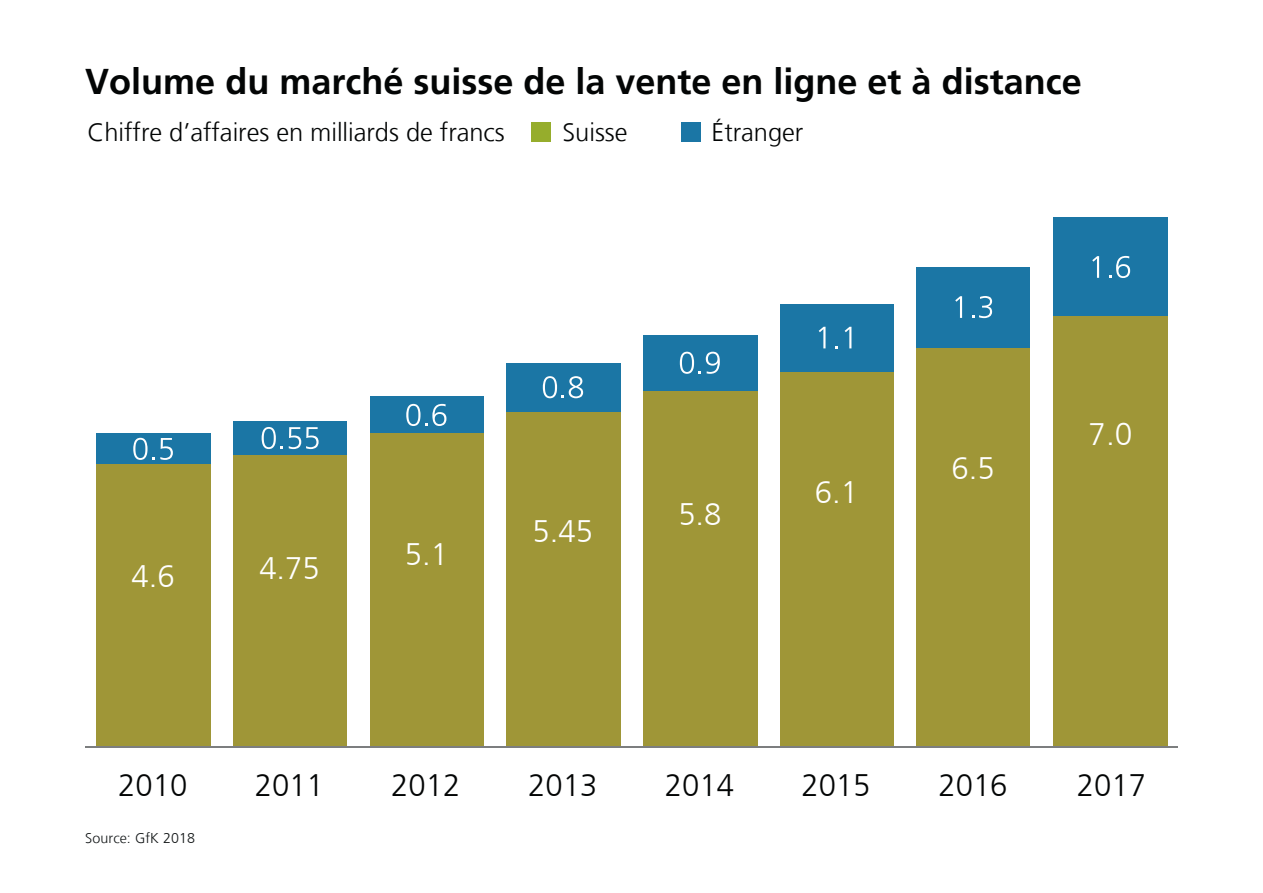
<style>
.page{position:relative;width:1263px;height:893px;background:#fff}
.page>*{position:absolute;margin:0;border:0;box-sizing:border-box;transform-origin:0 0}
.t1{font:700 36px "Frutiger";color:#030505}
.t2{font:300 31.65px "Frutiger";color:#fff}
.t3{font:300 31.05px "Frutiger";color:#030505}
.t4{font:300 31.05px "Frutiger";color:#fff}
.t5{font:300 25.5px "Frutiger";color:#030505}
.t6{font:300 14.25px "Frutiger";letter-spacing:.005em;color:#121617}
.s1{font-size:31.05px}
</style>
<div class="page">
<div style="left:681px;top:122px;width:19px;height:20px;background:#1b76a5"></div>
<div style="left:532px;top:122px;width:19px;height:20px;background:#96ad2c"></div>
<div style="left:1053px;top:316px;width:114px;height:432px;background:#9f9637"></div>
<div style="left:916px;top:347px;width:114px;height:401px;background:#9f9637"></div>
<div style="left:780px;top:371px;width:114px;height:377px;background:#9f9637"></div>
<div style="left:643px;top:390px;width:114px;height:358px;background:#9f9637"></div>
<div style="left:506px;top:411px;width:114px;height:337px;background:#9f9637"></div>
<div style="left:370px;top:433px;width:113px;height:315px;background:#9f9637"></div>
<div style="left:233px;top:455px;width:114px;height:293px;background:#9f9637"></div>
<div style="left:96px;top:464px;width:114px;height:284px;background:#9f9637"></div>
<hr style="left:85px;top:746px;width:1093px;height:2px;background:#7c7e7f">
<div style="left:96px;top:433px;width:114px;height:31px;background:#1b76a5"></div>
<svg style="left:133px;top:438px;width:40px;height:22px"></svg>
<div style="left:233px;top:421px;width:114px;height:34px;background:#1b76a5"></div>
<svg style="left:262px;top:427px;width:21px;height:22px"></svg>
<svg style="left:289px;top:427px;width:30px;height:22px"></svg>
<div style="left:370px;top:397px;width:113px;height:36px;background:#1b76a5"></div>
<svg style="left:406px;top:404px;width:40px;height:22px"></svg>
<div style="left:506px;top:363px;width:114px;height:49px;background:#1b76a5"></div>
<svg style="left:543px;top:376px;width:40px;height:22px"></svg>
<div style="left:643px;top:335px;width:114px;height:55px;background:#1b76a5"></div>
<svg style="left:680px;top:352px;width:40px;height:22px"></svg>
<div style="left:780px;top:304px;width:114px;height:67px;background:#1b76a5"></div>
<svg style="left:819px;top:327px;width:6px;height:21px"></svg>
<svg style="left:845px;top:327px;width:6px;height:21px"></svg>
<div style="left:916px;top:267px;width:114px;height:80px;background:#1b76a5"></div>
<svg style="left:955px;top:296px;width:7px;height:22px"></svg>
<svg style="left:972px;top:296px;width:20px;height:22px"></svg>
<div style="left:1053px;top:218px;width:114px;height:98px;background:#1b76a5"></div>
<svg style="left:1092px;top:256px;width:7px;height:22px"></svg>
<svg style="left:1109px;top:256px;width:21px;height:22px"></svg>
<h1 class="t1" style="left:85px;top:60px;width:998px">Volume du marché suisse de la vente en ligne et à distance</h1>
<p class="t5" style="left:87px;top:117px;width:419px">Chiffre d’affaires en milliards de francs</p>
<p class="t5" style="left:563px;top:117px;width:66px">Suisse</p>
<p class="t5" style="left:712px;top:117px;width:93px">Étranger</p>
<p class="t4" style="left:132px;top:558px;width:45px">4.6</p>
<p class="t4" style="left:259px;top:550px;width:62px">4.75</p>
<p class="t4" style="left:405px;top:536px;width:45px">5.1</p>
<p class="t4" style="left:532px;top:513px;width:62px">5.45</p>
<p class="t4" style="left:678px;top:496px;width:45px">5.8</p>
<p class="t4" style="left:815px;top:474px;width:45px">6.1</p>
<p class="t4" style="left:951px;top:450px;width:45px">6.5</p>
<p class="t2" style="left:1088px;top:415px;width:46px"><span class="s1">7</span>.0</p>
<p class="t3" style="left:118px;top:767px;width:71px">2010</p>
<p class="t3" style="left:255px;top:767px;width:71px">2011</p>
<p class="t3" style="left:391px;top:767px;width:71px">2012</p>
<p class="t3" style="left:528px;top:767px;width:71px">2013</p>
<p class="t3" style="left:665px;top:767px;width:71px">2014</p>
<p class="t3" style="left:801px;top:767px;width:71px">2015</p>
<p class="t3" style="left:938px;top:767px;width:71px">2016</p>
<p class="t3" style="left:1077px;top:767px;width:71px">2017</p>
<p class="t6" style="left:85px;top:830px;width:111px">Source: GfK 2018</p>
</div>
